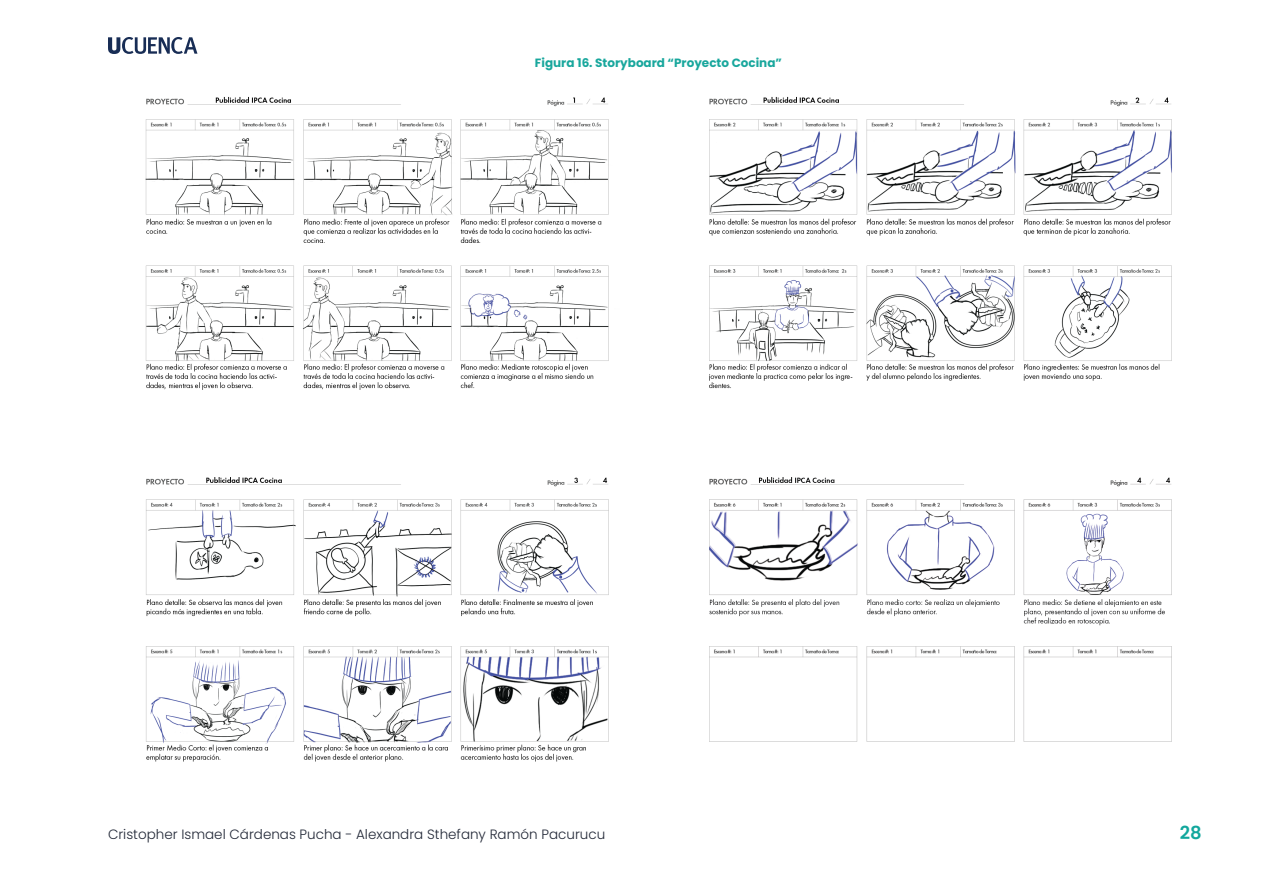
<style>
.page{position:relative;width:1263px;height:893px;background:#fff}
.page>*{position:absolute;margin:0;border:0;box-sizing:border-box;transform-origin:0 0}
.t1{font:600 18px "Poppins";color:#12a79d}
.t2{font:300 13.5px "Poppins";color:#222837}
.Imagenes_Titulos{font:700 12px "Poppins";color:#19a79d}
</style>
<div class="page">
<svg style="left:108px;top:37px;width:89px;height:17px"></svg>
<img style="left:145px;top:96px;width:464px;height:666px">
<img style="left:709px;top:96px;width:463px;height:646px">
<p class="Imagenes_Titulos" style="left:535px;top:55px;width:249px">Figura 16. Storyboard “Proyecto Cocina”</p>
<p class="t2" style="left:108px;top:826px;width:499px">Cristopher Ismael Cárdenas Pucha - Alexandra Sthefany Ramón Pacurucu</p>
<h1 class="t1" style="left:1180px;top:822px;width:23px">28</h1>
</div>
